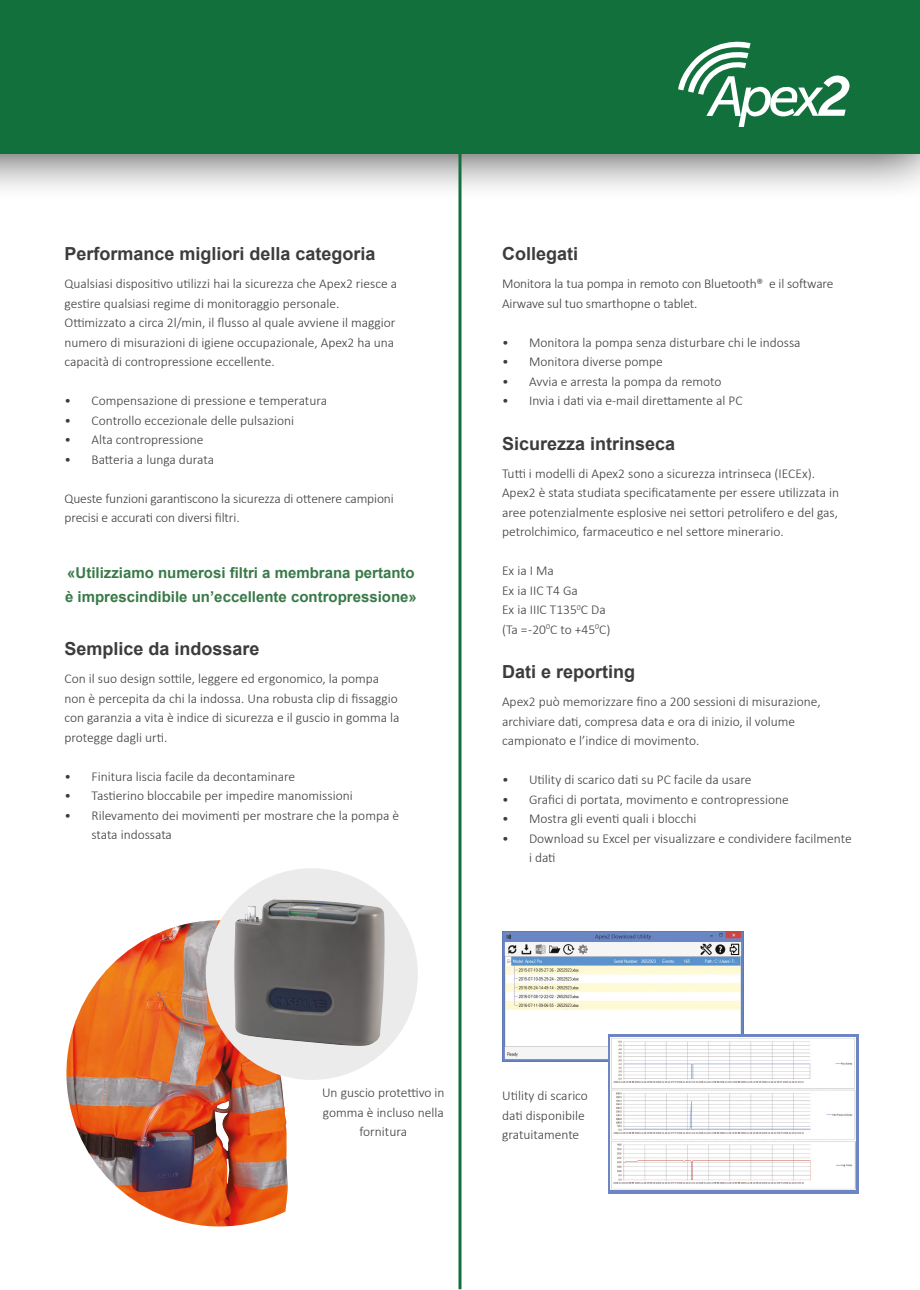
<style>
.page{position:relative;width:920px;height:1290px;background:#fff}
.page>*{position:absolute;margin:0;border:0;box-sizing:border-box;transform-origin:0 0}
.t1{font:700 18px "Arial";color:#3c3c3b}
.t2{font:700 15px/24px "Arial";color:#397a48}
.t3{font:300 13.5px/19.5px "Calibri";color:#3c3c3b}
</style>
<div class="page">
<div style="left:0;top:0;width:920px;height:202px;background:#000;opacity:.85"></div>
<div style="left:0;top:1px;width:919px;height:153px;background:#12703c"></div>
<svg style="left:678px;top:41px;width:172px;height:86px"></svg>
<img style="left:66px;top:920px;width:222px;height:306px">
<hr style="left:458px;top:147px;width:3px;height:1142px;background:#12703c">
<div style="left:206px;top:868px;width:212px;height:212px;background:#ebebeb;border-radius:50%"></div>
<img style="left:234px;top:899px;width:151px;height:147px">
<img style="left:502px;top:931px;width:242px;height:131px">
<svg style="left:608px;top:1034px;width:251px;height:159px;background:#8699cb"></svg>
<img style="left:611px;top:1037px;width:244px;height:152px">
<p class="t1" style="left:65px;top:241px;width:313px">Performance migliori della categoria</p>
<p class="t3" style="left:65px;top:274px;width:334px">Qualsiasi dispositivo utilizzi hai la sicurezza che Apex2 riesce a gestire qualsiasi regime di monitoraggio personale.</p>
<p class="t3" style="left:65px;top:313px;width:333px;text-align:justify">Ottimizzato a circa 2l/min, il flusso al quale avviene il maggior numero di misurazioni di igiene occupazionale, Apex2 ha una capacità di contropressione eccellente.</p>
<p class="t3" style="left:65px;top:391px;width:264px">• Compensazione di pressione e temperatura</p>
<p class="t3" style="left:65px;top:410px;width:231px">• Controllo eccezionale delle pulsazioni</p>
<p class="t3" style="left:65px;top:430px;width:140px">• Alta contropressione</p>
<p class="t3" style="left:65px;top:449px;width:151px">• Batteria a lunga durata</p>
<p class="t3" style="left:65px;top:488px;width:331px">Queste funzioni garantiscono la sicurezza di ottenere campioni precisi e accurati con diversi filtri.</p>
<p class="t2" style="left:65px;top:561px;width:353px">«Utilizziamo numerosi filtri a membrana pertanto è imprescindibile un’eccellente contropressione»</p>
<p class="t1" style="left:65px;top:636px;width:197px">Semplice da indossare</p>
<p class="t3" style="left:65px;top:669px;width:337px">Con il suo design sottile, leggere ed ergonomico, la pompa non è percepita da chi la indossa. Una robusta clip di fissaggio con garanzia a vita è indice di sicurezza e il guscio in gomma la protegge dagli urti.</p>
<p class="t3" style="left:65px;top:766px;width:232px">• Finitura liscia facile da decontaminare</p>
<p class="t3" style="left:65px;top:786px;width:290px">• Tastierino bloccabile per impedire manomissioni</p>
<p class="t3" style="left:92px;top:805px;width:309px;text-indent:-27px">• Rilevamento dei movimenti per mostrare che la pompa è stata indossata</p>
<p class="t1" style="left:502px;top:241px;width:78px">Collegati</p>
<p class="t3" style="left:502px;top:274px;width:333px">Monitora la tua pompa in remoto con Bluetooth® e il software<br>Airwave sul tuo smarthopne o tablet.</p>
<p class="t3" style="left:502px;top:332px;width:300px">• Monitora la pompa senza disturbare chi le indossa</p>
<p class="t3" style="left:502px;top:352px;width:162px">• Monitora diverse pompe</p>
<p class="t3" style="left:502px;top:371px;width:221px">• Avvia e arresta la pompa da remoto</p>
<p class="t3" style="left:502px;top:391px;width:242px">• Invia i dati via e-mail direttamente al PC</p>
<p class="t1" style="left:502px;top:431px;width:175px">Sicurezza intrinseca</p>
<p class="t3" style="left:502px;top:463px;width:339px">Tutti i modelli di Apex2 sono a sicurezza intrinseca (IECEx).<br>Apex2 è stata studiata specificatamente per essere utilizzata in aree potenzialmente esplosive nei settori petrolifero e del gas, petrolchimico, farmaceutico e nel settore minerario.</p>
<p class="t3" style="left:502px;top:561px;width:53px">Ex ia I Ma</p>
<p class="t3" style="left:502px;top:580px;width:77px">Ex ia IIC T4 Ga</p>
<p class="t3" style="left:502px;top:600px;width:105px">Ex ia IIIC T135<sup>0</sup>C Da</p>
<p class="t3" style="left:502px;top:619px;width:110px">(Ta = -20<sup>0</sup>C to +45<sup>0</sup>C)</p>
<p class="t1" style="left:502px;top:659px;width:135px">Dati e reporting</p>
<p class="t3" style="left:502px;top:692px;width:320px">Apex2 può memorizzare fino a 200 sessioni di misurazione, archiviare dati, compresa data e ora di inizio, il volume campionato e l’indice di movimento.</p>
<p class="t3" style="left:502px;top:770px;width:251px">• Utility di scarico dati su PC facile da usare</p>
<p class="t3" style="left:502px;top:789px;width:288px">• Grafici di portata, movimento e contropressione</p>
<p class="t3" style="left:502px;top:809px;width:196px">• Mostra gli eventi quali i blocchi</p>
<p class="t3" style="left:529px;top:828px;width:324px;text-indent:-27px">• Download su Excel per visualizzare e condividere facilmente i dati</p>
<p class="t3" style="left:322px;top:1083px;width:124px;text-align:center">Un guscio protettivo in gomma è incluso nella fornitura</p>
<p class="t3" style="left:502px;top:1086px;width:87px">Utility di scarico dati disponibile gratuitamente</p>
</div>
